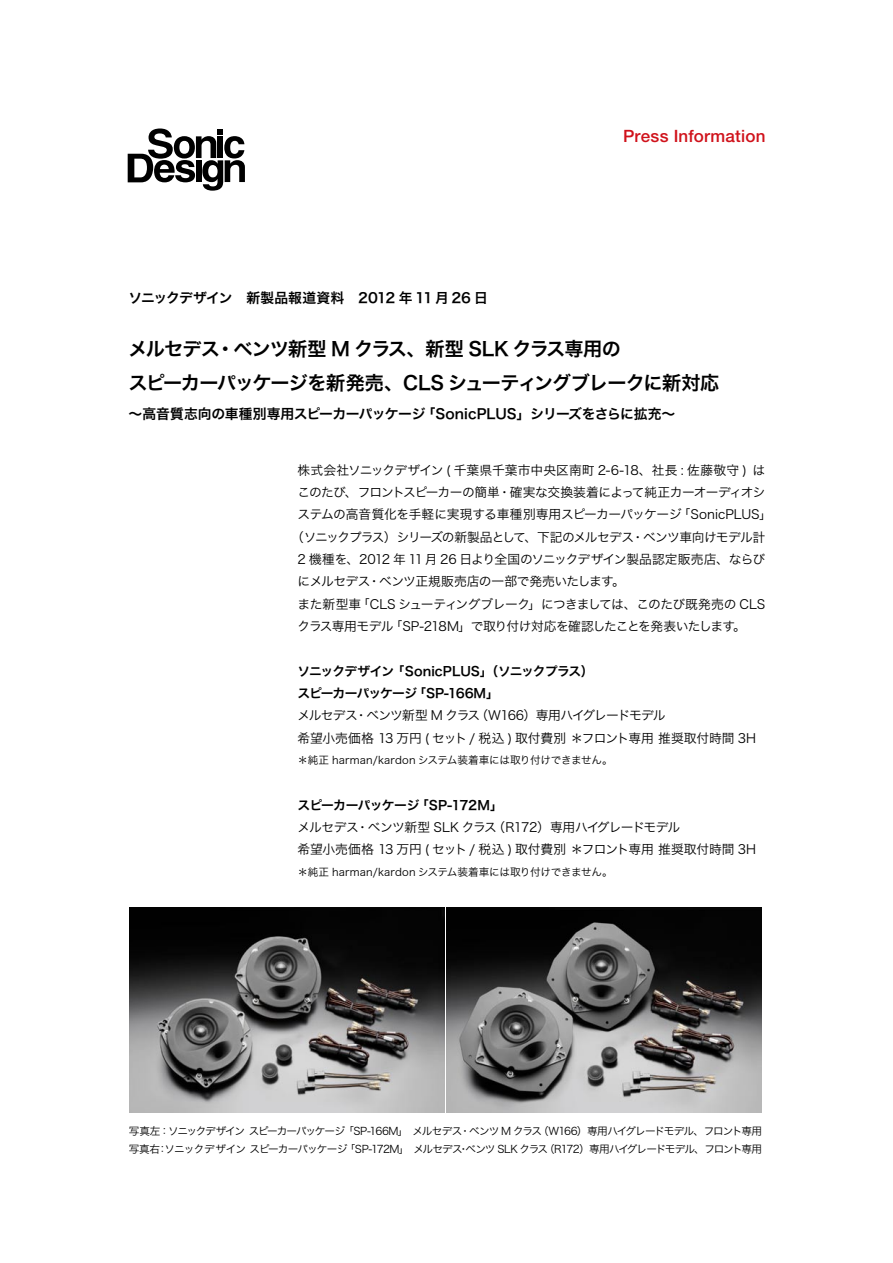
<style>
.page{position:relative;width:893px;height:1263px;background:#fff}
.page>*{position:absolute;margin:0;border:0;box-sizing:border-box;transform-origin:0 0}
.t1{font:19.2px/33.5px "Hira Kaku Pro W6";letter-spacing:-.04em;color:#000}
.t2{font:500 16.95px "Helvetica Neue";letter-spacing:.01em;color:#d0121b}
.t3{font:13.8px "Hira Kaku Pro W6";letter-spacing:-.015em;color:#000}
.t4{font:12.75px/22.4px "Hira Kaku Pro W3";letter-spacing:-.04em;color:#000}
.t5{font:12.75px/22.4px "Hira Kaku Pro W6";letter-spacing:-.05em;color:#000}
.t6{font:12.75px "Hira Kaku Pro W3";letter-spacing:-.015em;color:#000}
.t7{font:12.75px "Hira Kaku Pro W3";letter-spacing:.005em;color:#000}
.t8{font:12.75px "Hira Kaku Pro W3";letter-spacing:-.07em;color:#000}
.t9{font:10.65px/18.6px "Hira Kaku Pro W3";letter-spacing:-.09em;color:#000}
.t10{font:10.65px "Hira Kaku Pro W3";letter-spacing:-.005em;color:#000}
</style>
<div class="page">
<img style="left:129px;top:907px;width:315px;height:206px">
<img style="left:447px;top:907px;width:315px;height:206px">
<svg style="left:128px;top:128px;width:117px;height:63px"></svg>
<h2 class="t2" style="left:623px;top:126px;width:144px">Press Information</h2>
<p class="t3" style="left:129px;top:285px;width:361px">ソニックデザイン　新製品報道資料　2012 年 11 月 26 日</p>
<h1 class="t1" style="left:129px;top:331px;width:592px">メルセデス・ベンツ新型 M クラス、新型 SLK クラス専用の<br>スピーカーパッケージを新発売、CLS シューティングブレークに新対応</h1>
<p class="t3" style="left:129px;top:401px;width:548px">〜高音質志向の車種別専用スピーカーパッケージ「SonicPLUS」シリーズをさらに拡充〜</p>
<p class="t7" style="left:298px;top:459px;width:469px">株式会社ソニックデザイン ( 千葉県千葉市中央区南町 2-6-18、社長 : 佐藤敬守 ) は</p>
<p class="t4" style="left:298px;top:480px;width:469px">このたび、フロントスピーカーの簡単・確実な交換装着によって純正カーオーディオシ</p>
<p class="t6" style="left:298px;top:503px;width:476px">ステムの高音質化を手軽に実現する車種別専用スピーカーパッケージ「SonicPLUS」</p>
<p class="t8" style="left:291px;top:526px;width:476px">（ソニックプラス）シリーズの新製品として、下記のメルセデス・ベンツ車向けモデル計</p>
<p class="t4" style="left:298px;top:547px;width:469px">2 機種を、2012 年 11月 26 日より全国のソニックデザイン製品認定販売店、ならび</p>
<p class="t4" style="left:298px;top:569px;width:329px">にメルセデス・ベンツ正規販売店の一部で発売いたします。</p>
<p class="t4" style="left:298px;top:592px;width:469px">また新型車「CLS シューティングブレーク」につきましては、このたび既発売の CLS</p>
<p class="t4" style="left:298px;top:614px;width:450px">クラス専用モデル「SP-218M」で取り付け対応を確認したことを発表いたします。</p>
<p class="t5" style="left:298px;top:659px;width:297px">ソニックデザイン 「SonicPLUS」（ソニックプラス）スピーカーパッケージ「SP-166M」</p>
<p class="t4" style="left:298px;top:703px;width:460px">メルセデス・ベンツ新型 M クラス（W166）専用ハイグレードモデル<br>希望小売価格 13 万円 ( セット/ 税込 ) 取付費別 ＊フロント専用 推奨取付時間 3H</p>
<p class="t10" style="left:298px;top:751px;width:317px">＊純正 harman/kardon システム装着車には取り付けできません。</p>
<p class="t5" style="left:298px;top:793px;width:207px">スピーカーパッケージ「SP-172M」</p>
<p class="t4" style="left:298px;top:815px;width:460px">メルセデス・ベンツ新型 SLK クラス（R172）専用ハイグレードモデル<br>希望小売価格 13 万円 ( セット/ 税込 ) 取付費別 ＊フロント専用 推奨取付時間 3H</p>
<p class="t10" style="left:298px;top:862px;width:317px">＊純正 harman/kardon システム装着車には取り付けできません。</p>
<p class="t9" style="left:129px;top:1121px;width:635px">写真左：ソニックデザイン スピーカーパッケージ 「SP-166M」　メルセデス・ベンツ M クラス（W166）専用ハイグレードモデル、フロント専用写真右：ソニックデザイン スピーカーパッケージ 「SP-172M」　メルセデス・ベンツ SLK クラス（R172）専用ハイグレードモデル、フロント専用</p>
</div>
